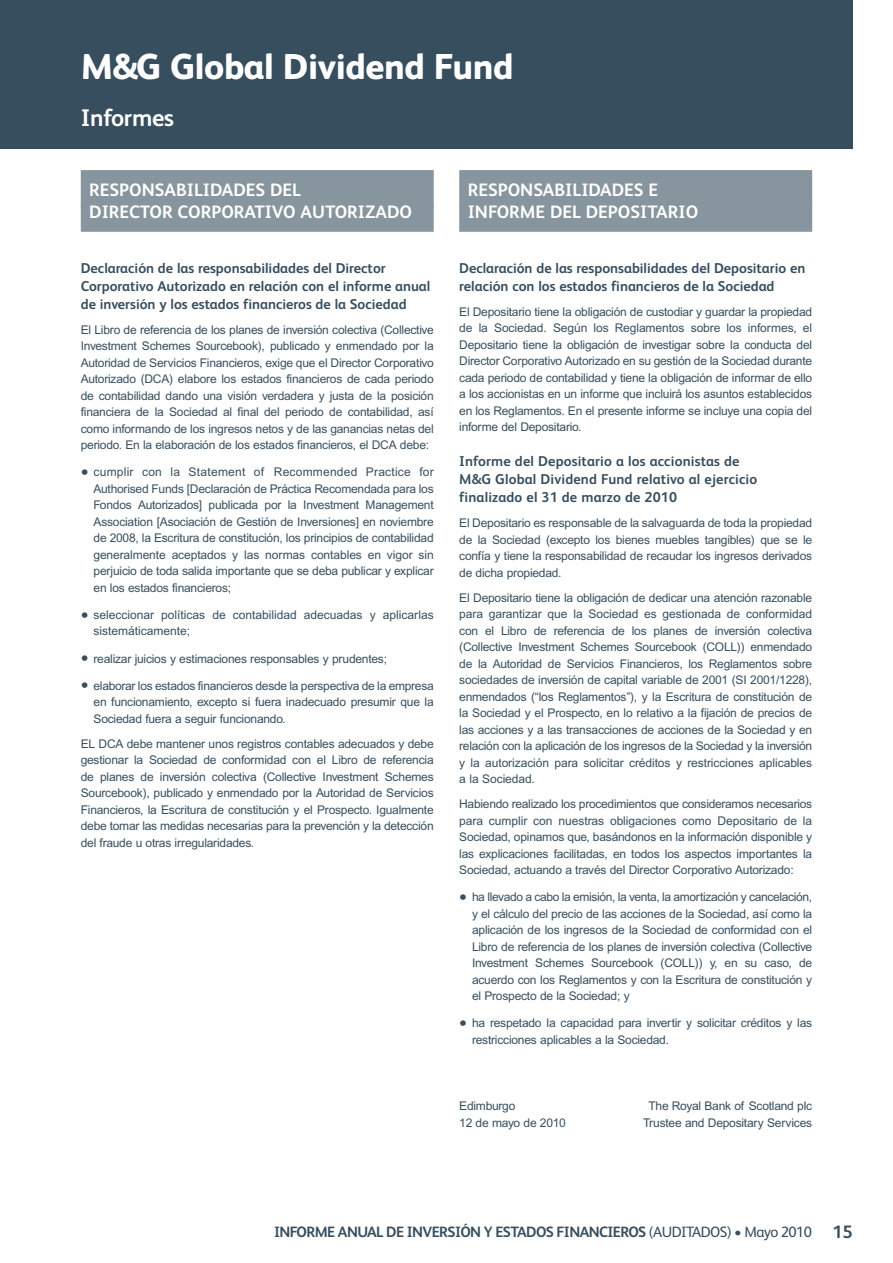
<style>
.page{position:relative;width:893px;height:1263px;background:#fff}
.page>*{position:absolute;margin:0;border:0;box-sizing:border-box;transform-origin:0 0}
.t1{font:800 36px "FS Albert";letter-spacing:-.01em;color:#fff}
.t2{font:700 24px "FS Albert";letter-spacing:-.01em;color:#fff}
.t3{font:700 18px/22.5px "FS Albert";color:#fff}
.t4{font:700 15px "FS Albert";letter-spacing:-.04em;color:#374e5e}
.t5{font:700 14.25px/18px "FS Albert";color:#374e5e}
.t6{font:12px/16.5px "Arial";letter-spacing:-.02em;color:#374e5e;text-align:justify}
.t7{font:12px/16.5px "Arial";color:#374e5e}
.s1{font-size:22.5px}
.s2{font-weight:400}
.s3{font-size:18px}
</style>
<div class="page">
<div style="left:0;top:0;width:853px;height:149px;background:#374e5e"></div>
<div style="left:81px;top:170px;width:353px;height:38px;background:#87959e"></div>
<div style="left:81px;top:206px;width:353px;height:26px;background:#87959e"></div>
<div style="left:459px;top:170px;width:353px;height:38px;background:#87959e"></div>
<div style="left:459px;top:206px;width:353px;height:26px;background:#87959e"></div>
<h1 class="t1" style="left:81px;top:54px;width:434px">M&amp;G Global Dividend Fund</h1>
<h2 class="t2" style="left:81px;top:110px;width:95px">Informes</h2>
<h3 class="t3" style="left:89px;top:180px;width:324px">RESPONSABILIDADES DEL<br>DIRECTOR CORPORATIVO AUTORIZADO</h3>
<p class="t5" style="left:81px;top:260px;width:351px">Declaración de las responsabilidades del Director<br>Corporativo Autorizado en relación con el informe anual de inversión y los estados financieros de la Sociedad</p>
<p class="t6" style="left:81px;top:322px;width:354px">El Libro de referencia de los planes de inversión colectiva (Collective Investment Schemes Sourcebook), publicado y enmendado por la Autoridad de Servicios Financieros, exige que el Director Corporativo Autorizado (DCA) elabore los estados financieros de cada periodo de contabilidad dando una visión verdadera y justa de la posición financiera de la Sociedad al final del periodo de contabilidad, así como informando de los ingresos netos y de las ganancias netas del periodo. En la elaboración de los estados financieros, el DCA debe:</p>
<p class="t6" style="left:94px;top:465px;width:342px;text-indent:-13px"><span class="s1">•</span> cumplir con la Statement of Recommended Practice for Authorised Funds [Declaración de Práctica Recomendada para los Fondos Autorizados] publicada por la Investment Management Association [Asociación de Gestión de Inversiones] en noviembre de 2008, la Escritura de constitución, los principios de contabilidad generalmente aceptados y las normas contables en vigor sin perjuicio de toda salida importante que se deba publicar y explicar en los estados financieros;</p>
<p class="t7" style="left:94px;top:607px;width:342px;text-indent:-13px"><span class="s1">•</span> seleccionar políticas de contabilidad adecuadas y aplicarlas sistemáticamente;</p>
<p class="t6" style="left:81px;top:651px;width:308px"><span class="s1">•</span> realizar juicios y estimaciones responsables y prudentes;</p>
<p class="t6" style="left:94px;top:678px;width:342px;text-indent:-13px"><span class="s1">•</span> elaborar los estados financieros desde la perspectiva de la empresa en funcionamiento, excepto si fuera inadecuado presumir que la Sociedad fuera a seguir funcionando.</p>
<p class="t6" style="left:81px;top:736px;width:354px">EL DCA debe mantener unos registros contables adecuados y debe gestionar la Sociedad de conformidad con el Libro de referencia de planes de inversión colectiva (Collective Investment Schemes Sourcebook), publicado y enmendado por la Autoridad de Servicios Financieros, la Escritura de constitución y el Prospecto. Igualmente debe tomar las medidas necesarias para la prevención y la detección del fraude u otras irregularidades.</p>
<h3 class="t3" style="left:468px;top:180px;width:232px">RESPONSABILIDADES E<br>INFORME DEL DEPOSITARIO</h3>
<p class="t5" style="left:459px;top:260px;width:348px">Declaración de las responsabilidades del Depositario en relación con los estados financieros de la Sociedad</p>
<p class="t6" style="left:459px;top:304px;width:354px">El Depositario tiene la obligación de custodiar y guardar la propiedad de la Sociedad. Según los Reglamentos sobre los informes, el Depositario tiene la obligación de investigar sobre la conducta del Director Corporativo Autorizado en su gestión de la Sociedad durante cada periodo de contabilidad y tiene la obligación de informar de ello a los accionistas en un informe que incluirá los asuntos establecidos en los Reglamentos. En el presente informe se incluye una copia del informe del Depositario.</p>
<p class="t5" style="left:459px;top:454px;width:300px">Informe del Depositario a los accionistas de<br>M&amp;G Global Dividend Fund relativo al ejercicio finalizado el 31 de marzo de 2010</p>
<p class="t6" style="left:459px;top:516px;width:354px">El Depositario es responsable de la salvaguarda de toda la propiedad de la Sociedad (excepto los bienes muebles tangibles) que se le confía y tiene la responsabilidad de recaudar los ingresos derivados de dicha propiedad.</p>
<p class="t6" style="left:459px;top:590px;width:354px">El Depositario tiene la obligación de dedicar una atención razonable para garantizar que la Sociedad es gestionada de conformidad con el Libro de referencia de los planes de inversión colectiva (Collective Investment Schemes Sourcebook (COLL)) enmendado de la Autoridad de Servicios Financieros, los Reglamentos sobre sociedades de inversión de capital variable de 2001 (SI 2001/1228), enmendados (“los Reglamentos”), y la Escritura de constitución de la Sociedad y el Prospecto, en lo relativo a la fijación de precios de las acciones y a las transacciones de acciones de la Sociedad y en relación con la aplicación de los ingresos de la Sociedad y la inversión y la autorización para solicitar créditos y restricciones aplicables a la Sociedad.</p>
<p class="t6" style="left:459px;top:797px;width:354px">Habiendo realizado los procedimientos que consideramos necesarios para cumplir con nuestras obligaciones como Depositario de la Sociedad, opinamos que, basándonos en la información disponible y las explicaciones facilitadas, en todos los aspectos importantes la Sociedad, actuando a través del Director Corporativo Autorizado:</p>
<p class="t6" style="left:472px;top:890px;width:342px;text-indent:-13px"><span class="s1">•</span> ha llevado a cabo la emisión, la venta, la amortización y cancelación, y el cálculo del precio de las acciones de la Sociedad, así como la aplicación de los ingresos de la Sociedad de conformidad con el Libro de referencia de los planes de inversión colectiva (Collective Investment Schemes Sourcebook (COLL)) y, en su caso, de acuerdo con los Reglamentos y con la Escritura de constitución y el Prospecto de la Sociedad; y</p>
<p class="t6" style="left:472px;top:1016px;width:342px;text-indent:-13px"><span class="s1">•</span> ha respetado la capacidad para invertir y solicitar créditos y las restricciones aplicables a la Sociedad.</p>
<p class="t6" style="left:459px;top:1099px;width:58px">Edimburgo</p>
<p class="t6" style="left:648px;top:1099px;width:165px">The Royal Bank of Scotland plc</p>
<p class="t6" style="left:459px;top:1115px;width:108px">12 de mayo de 2010</p>
<p class="t6" style="left:643px;top:1115px;width:170px">Trustee and Depositary Services</p>
<p class="t4" style="left:274px;top:1227px;width:580px">INFORME ANUAL DE INVERSIÓN Y ESTADOS FINANCIEROS <span class="s2">(AUDITADOS) • Mayo 2010</span> <span class="s3">15</span></p>
</div>
